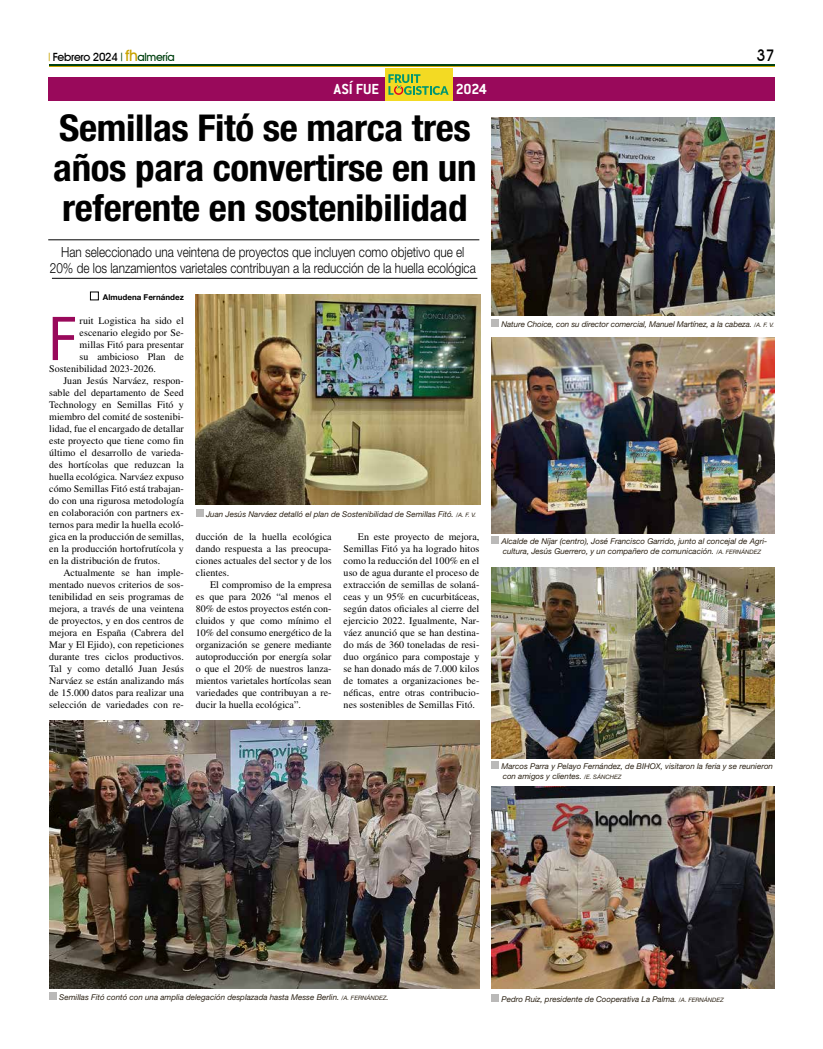
<style>
.page{position:relative;width:823px;height:1049px;background:#fff}
.page>*{position:absolute;margin:0;border:0;box-sizing:border-box;transform-origin:0 0}
.t1{font:condensed 60.4px "Helvetica Neue LT Std";color:#99095b}
.t2{font:700 condensed 37px/40px "Helvetica Neue LT Std";letter-spacing:-.01em;color:#000;scale:1.06 1}
.t3{font:700 16px "Conduit ITC";color:#fff}
.t4{font:500 16px "Avant Garde IT Cby BT";color:#000}
.t5{font:300 14px/16px "Helvetica Neue LT Std";color:#000;text-align:center;scale:.84 1}
.t6{font:500 11.3px "Avant Garde IT Cby BT";letter-spacing:-.03em;color:#000}
.t7{font:10px/12px "Times LT Std";letter-spacing:.005em;color:#000;text-align:justify}
.t8{font:italic 8px/9.6px "Helvetica Neue LT Std";color:#2b2113}
.t9{font:700 8px "Helvetica Neue LT Std";color:#000}
.s1{font-family:"Helvetica Neue LT Std";font-weight:400;font-stretch:condensed;color:#c9a300}
.s2{font-family:"Helvetica Neue LT Std";font-weight:400;font-stretch:condensed;color:#004110}
.s3{font-size:15.7px;color:#c9a300}
.s4{color:#004110}
.s5{font-size:6px}
</style>
<div class="page">
<hr style="left:49px;top:65px;width:725px;height:1px;background:#004110">
<hr style="left:49px;top:67px;width:725px;height:1px;background:#c9a300">
<div style="left:48px;top:78px;width:726px;height:23px;background:#99095b"></div>
<div style="left:384px;top:68px;width:68px;height:33px;background:#f3da23"></div>
<svg style="left:388px;top:74px;width:60px;height:21px"></svg>
<div style="left:491px;top:994px;width:8px;height:8px;background:#bab9b8"></div>
<div style="left:49px;top:992px;width:8px;height:8px;background:#bab9b8"></div>
<div style="left:491px;top:761px;width:8px;height:8px;background:#bab9b8"></div>
<div style="left:196px;top:509px;width:8px;height:8px;background:#bab9b8"></div>
<div style="left:491px;top:319px;width:8px;height:8px;background:#bab9b8"></div>
<img style="left:491px;top:786px;width:283px;height:202px">
<img style="left:49px;top:720px;width:430px;height:268px">
<img style="left:491px;top:567px;width:283px;height:192px">
<img style="left:196px;top:295px;width:284px;height:209px">
<img style="left:491px;top:117px;width:283px;height:198px">
<div style="left:90px;top:292px;width:8px;height:8px;border:1px solid #000"></div>
<hr style="left:48px;top:240px;width:431px;height:1px;background:#000">
<hr style="left:52px;top:278px;width:425px;height:1px;background:#000">
<img style="left:491px;top:338px;width:283px;height:196px">
<div style="left:491px;top:536px;width:8px;height:8px;background:#bab9b8"></div>
<p class="t6" style="left:48px;top:50px;width:128px"><span class="s1">|</span> Febrero 2024 <span class="s2">|</span> <span class="s3">fh</span><span class="s4">almería</span></p>
<h3 class="t4" style="left:756px;top:46px;width:20px">37</h3>
<h3 class="t3" style="left:333px;top:79px;width:47px">ASÍ FUE</h3>
<h3 class="t3" style="left:455px;top:79px;width:33px">2024</h3>
<h2 class="t2" style="left:53px;top:107px;width:400px">Semillas Fitó se marca tres años para convertirse en un referente en sostenibilidad</h2>
<h3 class="t5" style="left:50px;top:243px;width:508px">Han seleccionado una veintena de proyectos que incluyen como objetivo que el<br>20% de los lanzamientos varietales contribuyan a la reducción de la huella ecológica</h3>
<p class="t9" style="left:103px;top:292px;width:82px">Almudena Fernández</p>
<h1 class="t1" style="left:49px;top:304px;width:28px">F</h1>
<p class="t7" style="left:80px;top:315px;width:106px">ruit Logistica ha sido el</p>
<p class="t7" style="left:80px;top:327px;width:106px">escenario elegido por Se-</p>
<p class="t7" style="left:80px;top:339px;width:106px">millas Fitó para presentar</p>
<p class="t7" style="left:80px;top:351px;width:106px">su ambicioso Plan de</p>
<p class="t7" style="left:49px;top:363px;width:108px">Sostenibilidad 2023-2026.</p>
<p class="t7" style="left:63px;top:375px;width:122px">Juan Jesús Narváez, respon-</p>
<p class="t7" style="left:49px;top:387px;width:136px">sable del departamento de Seed</p>
<p class="t7" style="left:49px;top:399px;width:136px">Technology en Semillas Fitó y</p>
<p class="t7" style="left:49px;top:411px;width:136px">miembro del comité de sostenibi-</p>
<p class="t7" style="left:49px;top:423px;width:136px">lidad, fue el encargado de detallar</p>
<p class="t7" style="left:49px;top:435px;width:136px">este proyecto que tiene como fin</p>
<p class="t7" style="left:49px;top:447px;width:136px">último el desarrollo de varieda-</p>
<p class="t7" style="left:49px;top:459px;width:136px">des hortícolas que reduzcan la</p>
<p class="t7" style="left:49px;top:471px;width:136px">huella ecológica. Narváez expuso</p>
<p class="t7" style="left:49px;top:483px;width:136px">cómo Semillas Fitó está trabajan-</p>
<p class="t7" style="left:49px;top:495px;width:136px">do con una rigurosa metodología</p>
<p class="t7" style="left:49px;top:507px;width:136px">en colaboración con partners ex-</p>
<p class="t7" style="left:49px;top:519px;width:136px">ternos para medir la huella ecoló-</p>
<p class="t7" style="left:49px;top:531px;width:136px">gica en la producción de semillas,</p>
<p class="t7" style="left:49px;top:543px;width:136px">en la producción hortofrutícola y</p>
<p class="t7" style="left:49px;top:555px;width:112px">en la distribución de frutos.</p>
<p class="t7" style="left:63px;top:567px;width:122px">Actualmente se han imple-</p>
<p class="t7" style="left:49px;top:579px;width:136px">mentado nuevos criterios de sos-</p>
<p class="t7" style="left:49px;top:591px;width:136px">tenibilidad en seis programas de</p>
<p class="t7" style="left:49px;top:603px;width:136px">mejora, a través de una veintena</p>
<p class="t7" style="left:49px;top:615px;width:136px">de proyectos, y en dos centros de</p>
<p class="t7" style="left:49px;top:627px;width:136px">mejora en España (Cabrera del</p>
<p class="t7" style="left:49px;top:639px;width:136px">Mar y El Ejido), con repeticiones</p>
<p class="t7" style="left:49px;top:651px;width:136px">durante tres ciclos productivos.</p>
<p class="t7" style="left:49px;top:663px;width:136px">Tal y como detalló Juan Jesús</p>
<p class="t7" style="left:49px;top:675px;width:136px">Narváez se están analizando más</p>
<p class="t7" style="left:49px;top:687px;width:136px">de 15.000 datos para realizar una</p>
<p class="t7" style="left:49px;top:699px;width:136px">selección de variedades con re-</p>
<p class="t8" style="left:501px;top:319px;width:274px">Nature Choice, con su director comercial, Manuel Martínez, a la cabeza. <span class="s5">/A. F. V.</span></p>
<p class="t8" style="left:206px;top:510px;width:271px">Juan Jesús Narváez detalló el plan de Sostenibilidad de Semillas Fitó. <span class="s5">/A. F. V.</span></p>
<p class="t7" style="left:196px;top:531px;width:137px">ducción de la huella ecológica dando respuesta a las preocupa&shy;ciones actuales del sector y de los clientes.</p>
<p class="t7" style="left:196px;top:579px;width:137px;text-indent:14px">El compromiso de la empresa es que para 2026 “al menos el 80% de estos proyectos estén con&shy;cluidos y que como mínimo el 10% del consumo energético de la organización se genere mediante autoproducción por energía solar o que el 20% de nuestros lanza&shy;mientos varietales hortícolas sean variedades que contribuyan a re&shy;ducir la huella ecológica”.</p>
<p class="t7" style="left:343px;top:531px;width:137px;text-indent:14px">En este proyecto de mejora, Semillas Fitó ya ha logrado hitos como la reducción del 100% en el uso de agua durante el proceso de extracción de semillas de solaná&shy;ceas y un 95% en cucurbitáceas, según datos oficiales al cierre del ejercicio 2022. Igualmente, Nar&shy;váez anunció que se han destina&shy;do más de 360 toneladas de resi&shy;duo orgánico para compostaje y se han donado más de 7.000 kilos de tomates a organizaciones be&shy;néficas, entre otras contribucio&shy;nes sostenibles de Semillas Fitó.</p>
<p class="t8" style="left:501px;top:536px;width:267px">Alcalde de Níjar (centro), José Francisco Garrido, junto al concejal de Agri&shy;cultura, Jesús Guerrero, y un compañero de comunicación. <span class="s5">/A. FERNÁNDEZ</span></p>
<p class="t8" style="left:501px;top:761px;width:273px">Marcos Parra y Pelayo Fernández, de BIHOX, visitaron la feria y se reunieron con amigos y clientes. <span class="s5">/E. SÁNCHEZ</span></p>
<p class="t8" style="left:59px;top:992px;width:330px">Semillas Fitó contó con una amplia delegación desplazada hasta Messe Berlin. <span class="s5">/A. FERNÁNDEZ</span>.</p>
<p class="t8" style="left:501px;top:994px;width:224px">Pedro Ruiz, presidente de Cooperativa La Palma. <span class="s5">/A. FERNÁNDEZ</span></p>
</div>
